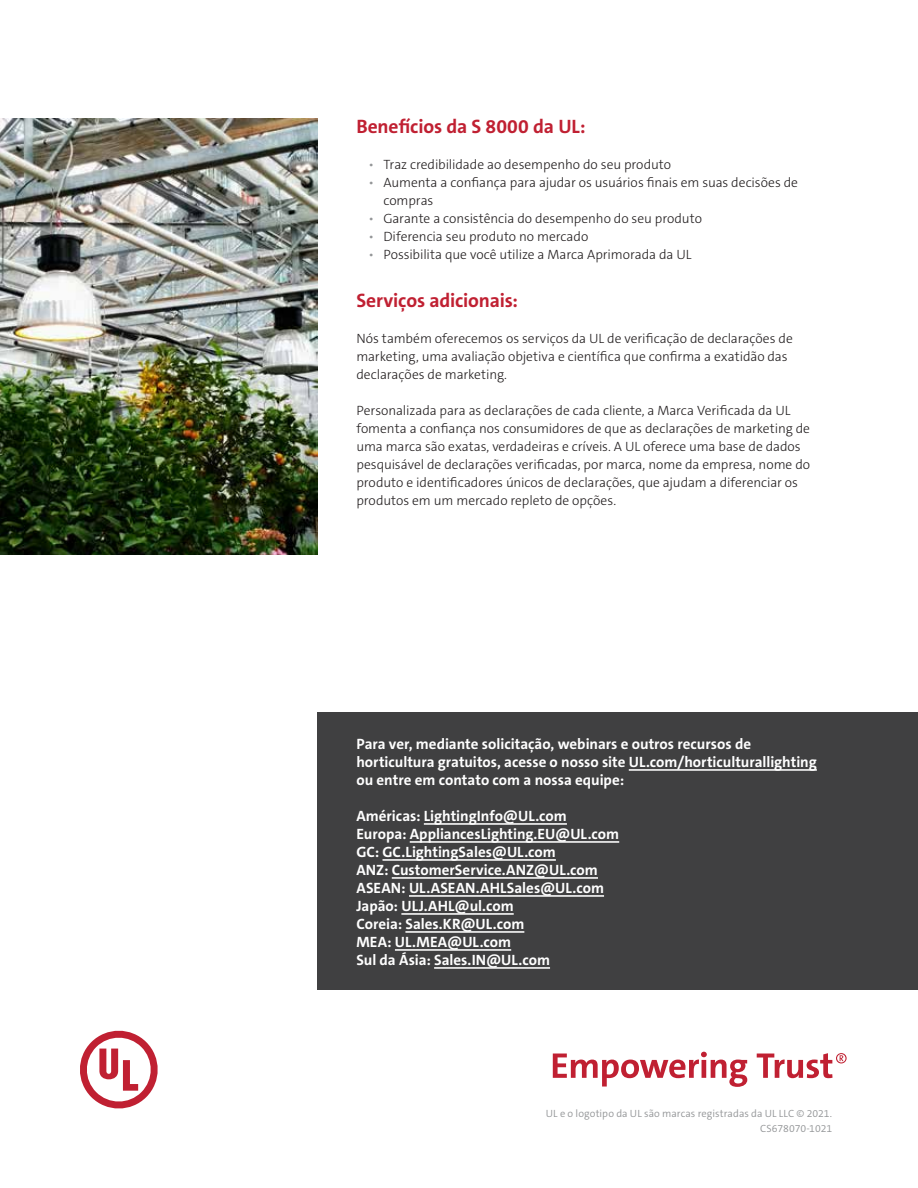
<style>
.page{position:relative;width:918px;height:1188px;background:#fff}
.page>*{position:absolute;margin:0;border:0;box-sizing:border-box;transform-origin:0 0}
.t1{font:700 19.5px "The Sans C5";letter-spacing:-.01em;color:#c02032}
.t2{font:700 15px/18px "The Sans C5";color:#fff}
.t3{font:300 13.5px/18px "The Sans C5";letter-spacing:-.005em;color:#231f20}
.t4{font:300 10.5px/15px "The Sans C5";letter-spacing:.005em;color:#939597;text-align:right}
.s1{color:#939597}
</style>
<div class="page">
<svg style="left:80px;top:1030px;width:78px;height:79px"></svg>
<img style="left:0;top:119px;width:317px;height:435px">
<div style="left:317px;top:713px;width:601px;height:277px;background:#404041"></div>
<hr style="left:629px;top:769px;width:188px;height:2px;background:#fff">
<hr style="left:424px;top:823px;width:143px;height:2px;background:#fff">
<hr style="left:410px;top:841px;width:209px;height:2px;background:#fff">
<hr style="left:383px;top:859px;width:173px;height:2px;background:#fff">
<hr style="left:392px;top:877px;width:206px;height:2px;background:#fff">
<hr style="left:409px;top:895px;width:195px;height:2px;background:#fff">
<hr style="left:401px;top:913px;width:113px;height:2px;background:#fff">
<hr style="left:405px;top:931px;width:119px;height:2px;background:#fff">
<hr style="left:395px;top:949px;width:116px;height:2px;background:#fff">
<hr style="left:434px;top:967px;width:116px;height:2px;background:#fff">
<svg style="left:553px;top:1052px;width:294px;height:35px"></svg>
<h1 class="t1" style="left:356px;top:114px;width:231px">Benefícios da S 8000 da UL:</h1>
<p class="t3" style="left:368px;top:156px;width:304px"><span class="s1">•</span> Traz credibilidade ao desempenho do seu produto</p>
<p class="t3" style="left:383px;top:174px;width:416px;text-indent:-15px"><span class="s1">•</span> Aumenta a confiança para ajudar os usuários finais em suas decisões de compras</p>
<p class="t3" style="left:368px;top:210px;width:335px"><span class="s1">•</span> Garante a consistência do desempenho do seu produto</p>
<p class="t3" style="left:368px;top:228px;width:221px"><span class="s1">•</span> Diferencia seu produto no mercado</p>
<p class="t3" style="left:368px;top:246px;width:325px"><span class="s1">•</span> Possibilita que você utilize a Marca Aprimorada da UL</p>
<h1 class="t1" style="left:356px;top:288px;width:163px">Serviços adicionais:</h1>
<p class="t3" style="left:356px;top:330px;width:438px">Nós também oferecemos os serviços da UL de verificação de declarações de marketing, uma avaliação objetiva e científica que confirma a exatidão das declarações de marketing.</p>
<p class="t3" style="left:356px;top:402px;width:455px">Personalizada para as declarações de cada cliente, a Marca Verificada da UL fomenta a confiança nos consumidores de que as declarações de marketing de uma marca são exatas, verdadeiras e críveis. A UL oferece uma base de dados pesquisável de declarações verificadas, por marca, nome da empresa, nome do produto e identificadores únicos de declarações, que ajudam a diferenciar os produtos em um mercado repleto de opções.</p>
<p class="t2" style="left:356px;top:735px;width:462px">Para ver, mediante solicitação, webinars e outros recursos de horticultura gratuitos, acesse o nosso site UL.com/horticulturallighting ou entre em contato com a nossa equipe:</p>
<p class="t2" style="left:356px;top:807px;width:264px">Américas: LightingInfo@UL.com<br>Europa: AppliancesLighting.EU@UL.com<br>GC: GC.LightingSales@UL.com<br>ANZ: CustomerService.ANZ@UL.com<br>ASEAN: UL.ASEAN.AHLSales@UL.com<br>Japão: ULJ.AHL@ul.com<br>Coreia: Sales.KR@UL.com<br>MEA: UL.MEA@UL.com<br>Sul da Ásia: Sales.IN@UL.com</p>
<p class="t4" style="left:546px;top:1106px;width:288px">UL e o logotipo da UL são marcas registradas da UL LLC © 2021.<br>CS678070-1021</p>
</div>
